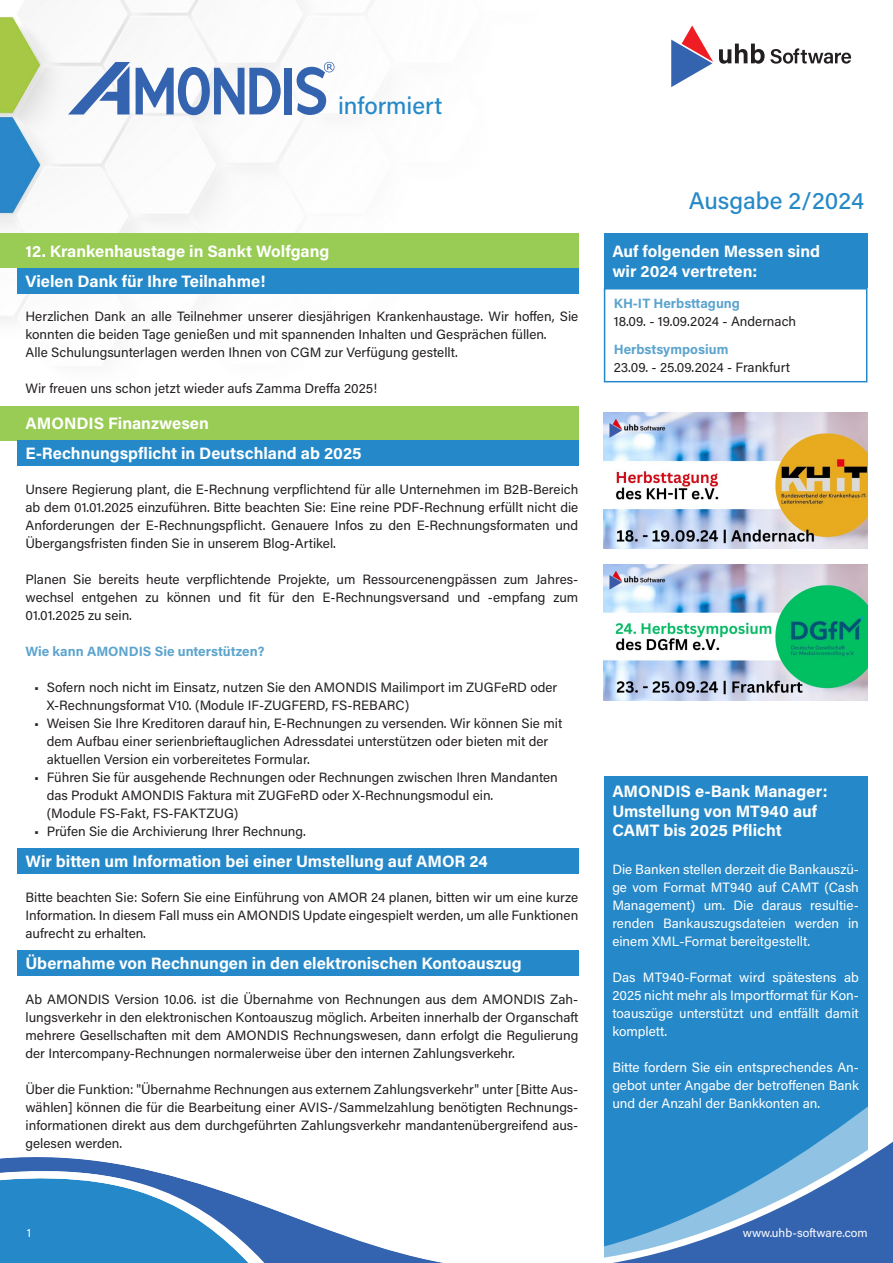
<style>
.page{position:relative;width:893px;height:1263px;background:#fff}
.page>*{position:absolute;margin:0;border:0;box-sizing:border-box;transform-origin:0 0}
.t1{font:500 24px "Acumin Pro";color:#2589c9}
.V10_Überschrift_weiss_-_Blauer_Balken_Ü2{font:700 16.5px/19.8px "Acumin Pro";color:#fff}
.V10_Überschrift_weiss_-_Grüner_Balken_Ü1{font:700 16.5px "Acumin Pro";color:#fff}
.V10_Überschrift_weiss_-_Rechte_Seite{font:700 16.5px "Acumin Pro";color:#fff}
.V10_Fliestext_schwarz{font:13.5px/18px "Acumin Pro";color:#231f20;text-align:justify}
.V10_Fliestext_weiss{font:13.5px/18px "Acumin Pro";color:#fff;text-align:justify}
.V10_Fliestext_schwarz-2{font:700 13.5px "Acumin Pro";color:#5ca4ce}
.V10_Fliestext_schwarz_FETT{font:700 13.5px "Acumin Pro";color:#5ca4ce}
.t2{font:12px "Acumin Pro";color:#fff}
</style>
<div class="page">
<div style="left:604px;top:776px;width:263px;height:487px;background:#2589c9"></div>
<img style="left:0;top:0;width:610px;height:415px">
<svg style="left:671px;top:26px;width:42px;height:61px"></svg>
<svg style="left:719px;top:44px;width:132px;height:20px"></svg>
<svg style="left:68px;top:62px;width:62px;height:53px"></svg>
<svg style="left:136px;top:67px;width:145px;height:48px"></svg>
<div style="left:284px;top:68px;width:8px;height:46px;background:#3463af"></div>
<svg style="left:297px;top:62px;width:37px;height:53px"></svg>
<svg style="left:0;top:1079px;width:893px;height:184px"></svg>
<svg style="left:0;top:1167px;width:442px;height:96px"></svg>
<div style="left:0;top:234px;width:578px;height:34px;background:#99cc54"></div>
<div style="left:17px;top:268px;width:561px;height:25px;background:#2589c9"></div>
<div style="left:0;top:406px;width:578px;height:34px;background:#99cc54"></div>
<div style="left:17px;top:440px;width:561px;height:26px;background:#2589c9"></div>
<div style="left:17px;top:848px;width:561px;height:26px;background:#2589c9"></div>
<div style="left:17px;top:950px;width:561px;height:26px;background:#2589c9"></div>
<div style="left:604px;top:234px;width:263px;height:54px;background:#2589c9"></div>
<div style="left:604px;top:288px;width:263px;height:94px;border:2px solid #2589c9"></div>
<img style="left:604px;top:412px;width:263px;height:137px">
<img style="left:604px;top:564px;width:263px;height:136px">
<p class="t1" style="left:338px;top:89px;width:106px">informiert</p>
<p class="V10_Überschrift_weiss_-_Grüner_Balken_Ü1" style="left:26px;top:240px;width:305px">12. Krankenhaustage in Sankt Wolfgang</p>
<p class="V10_Überschrift_weiss_-_Blauer_Balken_Ü2" style="left:26px;top:270px;width:242px">Vielen Dank für Ihre Teilnahme!</p>
<p class="V10_Fliestext_schwarz" style="left:26px;top:307px;width:554px">Herzlichen Dank an alle Teilnehmer unserer diesjährigen Krankenhaustage. Wir hoffen, Sie konnten die beiden Tage genießen und mit spannenden Inhalten und Gesprächen füllen.</p>
<p class="V10_Fliestext_schwarz" style="left:26px;top:343px;width:434px">Alle Schulungsunterlagen werden Ihnen von CGM zur Verfügung gestellt.</p>
<p class="V10_Fliestext_schwarz" style="left:26px;top:379px;width:353px">Wir freuen uns schon jetzt wieder aufs Zamma Dreffa 2025!</p>
<p class="V10_Überschrift_weiss_-_Grüner_Balken_Ü1" style="left:26px;top:412px;width:185px">AMONDIS Finanzwesen</p>
<p class="V10_Überschrift_weiss_-_Blauer_Balken_Ü2" style="left:26px;top:443px;width:337px">E-Rechnungspflicht in Deutschland ab 2025</p>
<p class="V10_Fliestext_schwarz" style="left:26px;top:479px;width:554px">Unsere Regierung plant, die E-Rechnung verpflichtend für alle Unternehmen im B2B-Bereich ab dem 01.01.2025 einzuführen. Bitte beachten Sie: Eine reine PDF-Rechnung erfüllt nicht die Anforderungen der E-Rechnungspflicht. Genauere Infos zu den E-Rechnungsformaten und Übergangsfristen finden Sie in unserem Blog-Artikel.</p>
<p class="V10_Fliestext_schwarz" style="left:26px;top:569px;width:554px">Planen Sie bereits heute verpflichtende Projekte, um Ressourcenengpässen zum Jahres&shy;wechsel entgehen zu können und fit für den E-Rechnungsversand und -empfang zum 01.01.2025 zu sein.</p>
<p class="V10_Fliestext_schwarz_FETT" style="left:26px;top:641px;width:241px">Wie kann AMONDIS Sie unterstützen?</p>
<p class="V10_Fliestext_schwarz" style="left:47px;top:677px;width:512px;text-indent:-13px">• Sofern noch nicht im Einsatz, nutzen Sie den AMONDIS Mailimport im ZUGFeRD oder<br>X-Rechnungsformat V10. (Module IF-ZUGFERD, FS-REBARC)</p>
<p class="V10_Fliestext_schwarz" style="left:47px;top:713px;width:517px;text-align:left;text-indent:-13px">• Weisen Sie Ihre Kreditoren darauf hin, E-Rechnungen zu versenden. Wir können Sie mit dem Aufbau einer serienbrieftauglichen Adressdatei unterstützen oder bieten mit der aktuellen Version ein vorbereitetes Formular.</p>
<p class="V10_Fliestext_schwarz" style="left:47px;top:767px;width:513px;text-align:left;text-indent:-13px">• Führen Sie für ausgehende Rechnungen oder Rechnungen zwischen Ihren Mandanten das Produkt AMONDIS Faktura mit ZUGFeRD oder X-Rechnungsmodul ein.<br>(Module FS-Fakt, FS-FAKTZUG)</p>
<p class="V10_Fliestext_schwarz" style="left:34px;top:821px;width:273px">• Prüfen Sie die Archivierung Ihrer Rechnung.</p>
<p class="V10_Überschrift_weiss_-_Blauer_Balken_Ü2" style="left:26px;top:851px;width:464px">Wir bitten um Information bei einer Umstellung auf AMOR 24</p>
<p class="V10_Fliestext_schwarz" style="left:26px;top:887px;width:554px">Bitte beachten Sie: Sofern Sie eine Einführung von AMOR 24 planen, bitten wir um eine kurze Information. In diesem Fall muss ein AMONDIS Update eingespielt werden, um alle Funktionen aufrecht zu erhalten.</p>
<p class="V10_Überschrift_weiss_-_Blauer_Balken_Ü2" style="left:26px;top:953px;width:498px">Übernahme von Rechnungen in den elektronischen Kontoauszug</p>
<p class="V10_Fliestext_schwarz" style="left:26px;top:990px;width:554px">Ab AMONDIS Version 10.06. ist die Übernahme von Rechnungen aus dem AMONDIS Zah&shy;lungsverkehr in den elektronischen Kontoauszug möglich. Arbeiten innerhalb der Organschaft mehrere Gesellschaften mit dem AMONDIS Rechnungswesen, dann erfolgt die Regulierung der Intercompany-Rechnungen normalerweise über den internen Zahlungsverkehr.</p>
<p class="V10_Fliestext_schwarz" style="left:26px;top:1080px;width:554px">Über die Funktion: "Übernahme Rechnungen aus externem Zahlungsverkehr" unter [Bitte Aus&shy;wählen] können die für die Bearbeitung einer AVIS-/Sammelzahlung benötigten Rechnungs&shy;informationen direkt aus dem durchgeführten Zahlungsverkehr mandantenübergreifend aus&shy;gelesen werden.</p>
<p class="t1" style="left:689px;top:184px;width:177px">Ausgabe 2/2024</p>
<p class="V10_Überschrift_weiss_-_Rechte_Seite" style="left:612px;top:240px;width:209px">Auf folgenden Messen sind</p>
<p class="V10_Überschrift_weiss_-_Rechte_Seite" style="left:612px;top:260px;width:147px">wir 2024 vertreten:</p>
<p class="V10_Fliestext_schwarz-2" style="left:614px;top:294px;width:128px">KH-IT Herbsttagung</p>
<p class="V10_Fliestext_schwarz" style="left:614px;top:312px;width:184px">18.09. - 19.09.2024 - Andernach</p>
<p class="V10_Fliestext_schwarz-2" style="left:614px;top:340px;width:116px">Herbstsymposium</p>
<p class="V10_Fliestext_schwarz" style="left:614px;top:358px;width:178px">23.09. - 25.09.2024 - Frankfurt</p>
<p class="V10_Überschrift_weiss_-_Blauer_Balken_Ü2" style="left:612px;top:780px;width:217px">AMONDIS e-Bank Manager:</p>
<p class="V10_Überschrift_weiss_-_Blauer_Balken_Ü2" style="left:612px;top:800px;width:206px">Umstellung von MT940 auf<br>CAMT bis 2025 Pflicht</p>
<p class="V10_Fliestext_weiss" style="left:612px;top:860px;width:248px">Die Banken stellen derzeit die Bankauszü&shy;ge vom Format MT940 auf CAMT (Cash Management) um. Die daraus resultie&shy;renden Bankauszugsdateien werden in einem XML-Format bereitgestellt.</p>
<p class="V10_Fliestext_weiss" style="left:612px;top:968px;width:248px">Das MT940-Format wird spätestens ab 2025 nicht mehr als Importformat für Kon&shy;toauszüge unterstützt und entfällt damit komplett.</p>
<p class="V10_Fliestext_weiss" style="left:612px;top:1058px;width:248px">Bitte fordern Sie ein entsprechendes An&shy;gebot unter Angabe der betroffenen Bank und der Anzahl der Bankkonten an.</p>
<p class="t2" style="left:27px;top:1224px;width:6px">1</p>
<p class="t2" style="left:743px;top:1225px;width:126px">www.uhb-software.com</p>
</div>
